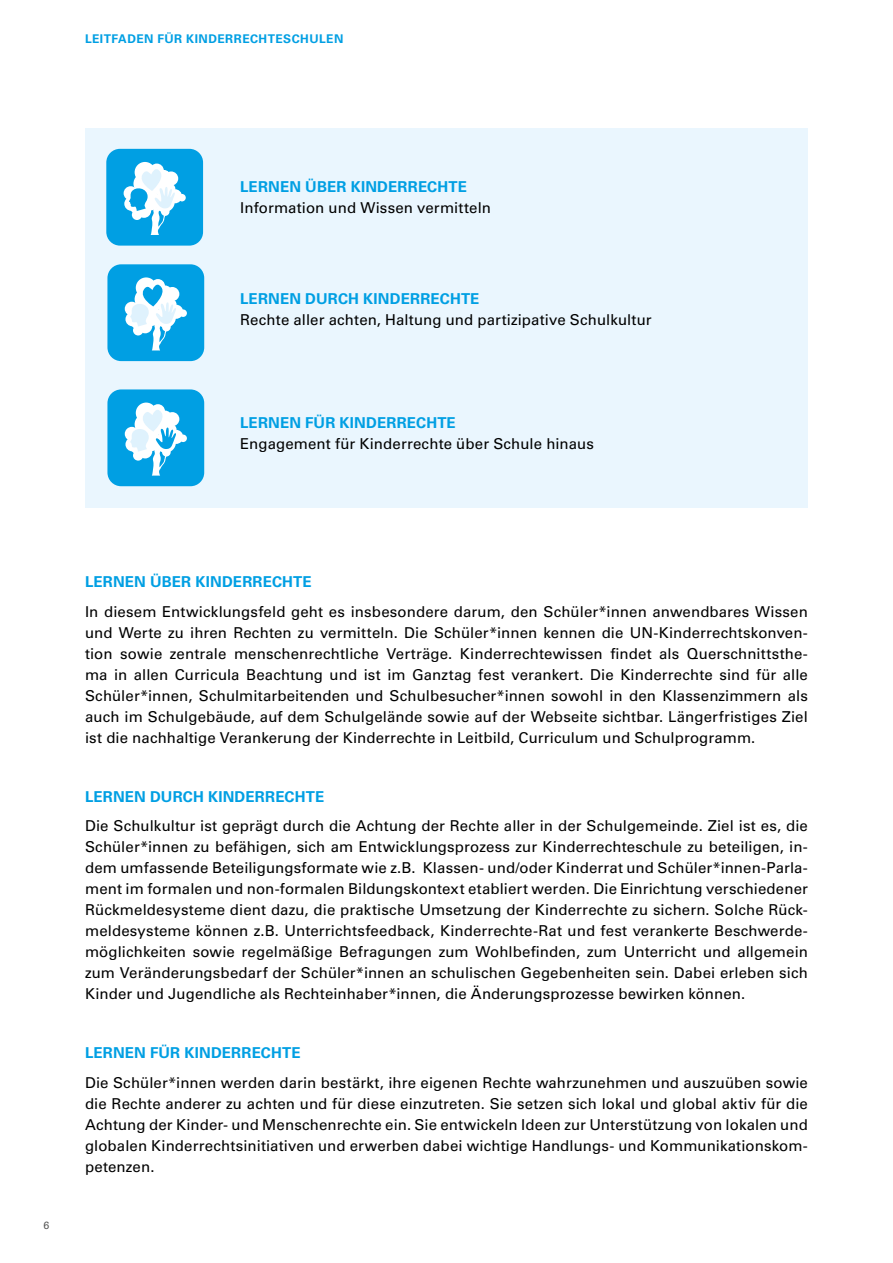
<style>
.page{position:relative;width:893px;height:1263px;background:#fff}
.page>*{position:absolute;margin:0;border:0;box-sizing:border-box;transform-origin:0 0}
.t1{font:15px/21px "Univers LT Std";letter-spacing:.005em;color:#000;text-align:justify}
.t2{font:700 15px "Univers LT Std";letter-spacing:.01em;color:#009fe3}
.t3{font:700 12px "Univers LT Std";letter-spacing:.04em;color:#009fe3}
.t4{font:10.5px "Univers LT Std";color:#575756}
</style>
<div class="page">
<div style="left:85px;top:128px;width:723px;height:379px;background:#eaf6fe"></div>
<div style="left:106px;top:149px;width:97px;height:97px;background:#009fe3;border-radius:14px"></div>
<div style="left:124px;top:186px;width:14px;height:14px;background:#fff;border-radius:50%"></div>
<div style="left:124px;top:197px;width:14px;height:14px;background:#fff;border-radius:50%"></div>
<div style="left:168px;top:189px;width:14px;height:14px;background:#fff;border-radius:50%"></div>
<svg style="left:164px;top:171px;width:14px;height:15px"></svg>
<div style="left:178px;top:194px;width:8px;height:7px;background:#fff;border-radius:50%"></div>
<div style="left:135px;top:162px;width:20px;height:21px;background:#fff;border-radius:50%"></div>
<svg style="left:128px;top:164px;width:48px;height:71px"></svg>
<div style="left:107px;top:389px;width:97px;height:97px;background:#009fe3;border-radius:14px"></div>
<div style="left:125px;top:427px;width:14px;height:14px;background:#fff;border-radius:50%"></div>
<div style="left:125px;top:437px;width:15px;height:14px;background:#fff;border-radius:50%"></div>
<div style="left:169px;top:430px;width:14px;height:14px;background:#fff;border-radius:50%"></div>
<div style="left:165px;top:412px;width:14px;height:14px;background:#fff;border-radius:50%"></div>
<div style="left:179px;top:435px;width:8px;height:7px;background:#fff;border-radius:50%"></div>
<div style="left:136px;top:403px;width:20px;height:20px;background:#fff;border-radius:50%"></div>
<svg style="left:129px;top:405px;width:48px;height:71px"></svg>
<div style="left:107px;top:264px;width:97px;height:97px;background:#009fe3;border-radius:14px"></div>
<div style="left:125px;top:302px;width:14px;height:14px;background:#fff;border-radius:50%"></div>
<svg style="left:125px;top:312px;width:15px;height:14px"></svg>
<div style="left:169px;top:305px;width:14px;height:14px;background:#fff;border-radius:50%"></div>
<div style="left:165px;top:287px;width:14px;height:14px;background:#fff;border-radius:50%"></div>
<div style="left:179px;top:309px;width:8px;height:8px;background:#fff;border-radius:50%"></div>
<svg style="left:136px;top:277px;width:20px;height:21px"></svg>
<svg style="left:129px;top:280px;width:48px;height:70px"></svg>
<p class="t3" style="left:85px;top:31px;width:260px">LEITFADEN FÜR KINDERRECHTESCHULEN</p>
<p class="t2" style="left:240px;top:178px;width:228px">LERNEN ÜBER KINDERRECHTE</p>
<p class="t1" style="left:240px;top:197px;width:252px">Information und Wissen vermitteln</p>
<p class="t2" style="left:240px;top:290px;width:241px">LERNEN DURCH KINDERRECHTE</p>
<p class="t1" style="left:240px;top:310px;width:413px">Rechte aller achten, Haltung und partizipative Schulkultur</p>
<p class="t2" style="left:240px;top:414px;width:217px">LERNEN FÜR KINDERRECHTE</p>
<p class="t1" style="left:240px;top:433px;width:355px">Engagement für Kinderrechte über Schule hinaus</p>
<p class="t4" style="left:43px;top:1219px;width:7px">6</p>
<p class="t2" style="left:85px;top:573px;width:228px">LERNEN ÜBER KINDERRECHTE</p>
<p class="t1" style="left:85px;top:601px;width:724px">In diesem Entwicklungsfeld geht es insbesondere darum, den Schüler*innen anwendbares Wissen und Werte zu ihren Rechten zu vermitteln. Die Schüler*innen kennen die UN-Kinderrechtskonven&shy;tion sowie zentrale menschenrechtliche Verträge. Kinderrechtewissen findet als Querschnittsthe&shy;ma in allen Curricula Beachtung und ist im Ganztag fest verankert. Die Kinderrechte sind für alle Schüler*innen, Schulmitarbeitenden und Schulbesucher*innen sowohl in den Klassenzimmern als auch im Schulgebäude, auf dem Schulgelände sowie auf der Webseite sichtbar. Längerfristiges Ziel ist die nachhaltige Verankerung der Kinderrechte in Leitbild, Curriculum und Schulprogramm.</p>
<p class="t2" style="left:85px;top:787px;width:241px">LERNEN DURCH KINDERRECHTE</p>
<p class="t1" style="left:85px;top:815px;width:724px">Die Schulkultur ist geprägt durch die Achtung der Rechte aller in der Schulgemeinde. Ziel ist es, die Schüler*innen zu befähigen, sich am Entwicklungsprozess zur Kinderrechteschule zu beteiligen, in&shy;dem umfassende Beteiligungsformate wie z.B. Klassen- und/oder Kinderrat und Schüler*innen-Parla&shy;ment im formalen und non-formalen Bildungskontext etabliert werden. Die Einrichtung verschiedener Rückmeldesysteme dient dazu, die praktische Umsetzung der Kinderrechte zu sichern. Solche Rück&shy;meldesysteme können z.B. Unterrichtsfeedback, Kinderrechte-Rat und fest verankerte Beschwerde&shy;möglichkeiten sowie regelmäßige Befragungen zum Wohlbefinden, zum Unterricht und allgemein zum Veränderungsbedarf der Schüler*innen an schulischen Gegebenheiten sein. Dabei erleben sich Kinder und Jugendliche als Rechteinhaber*innen, die Änderungsprozesse bewirken können.</p>
<p class="t2" style="left:85px;top:1044px;width:217px">LERNEN FÜR KINDERRECHTE</p>
<p class="t1" style="left:85px;top:1072px;width:724px">Die Schüler*innen werden darin bestärkt, ihre eigenen Rechte wahrzunehmen und auszuüben sowie die Rechte anderer zu achten und für diese einzutreten. Sie setzen sich lokal und global aktiv für die Achtung der Kinder- und Menschenrechte ein. Sie entwickeln Ideen zur Unterstützung von lokalen und globalen Kinderrechtsinitiativen und erwerben dabei wichtige Handlungs- und Kommunikationskom&shy;petenzen.</p>
</div>
